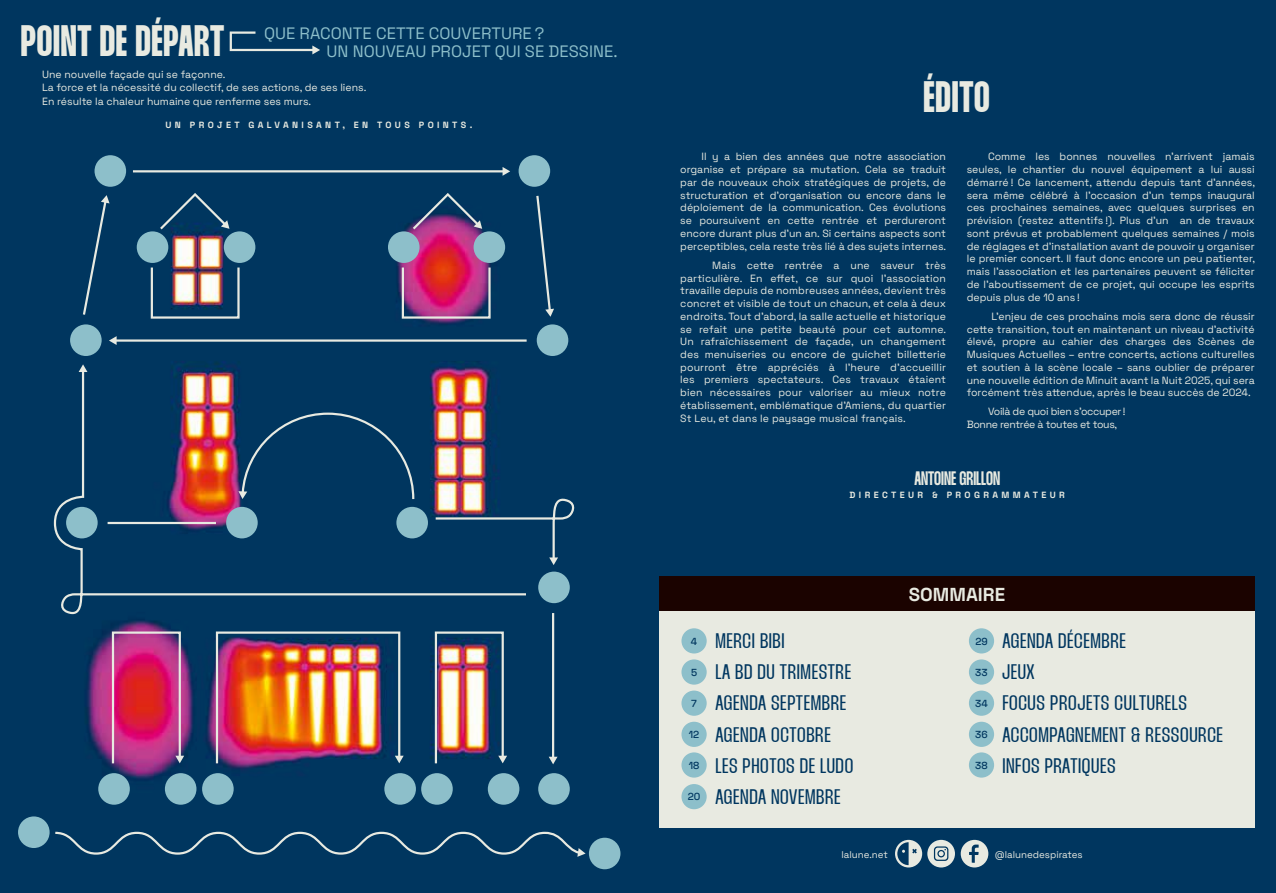
<style>
.page{position:relative;width:1276px;height:893px;background:#fff}
.page>*{position:absolute;margin:0;border:0;box-sizing:border-box;transform-origin:0 0}
.t1{font:43.8px "Thunder Bold LC";letter-spacing:.02em;color:#e8eae1;scale:.9 1}
.t2{font:21px/31.2px "Thunder LC";letter-spacing:.03em;color:#00365f}
.t3{font:900 19.5px "Thunder";color:#e8eae1;scale:.9 1}
.t4{font:300 18.75px "Space Grotesk";color:#e8eae1}
.t5{font:300 16.5px "Space Grotesk";color:#8dbfca}
.t6{font:300 10.5px/12.8px "Space Grotesk";color:#e8eae1;text-align:justify}
.t7{font:300 10.5px/12.8px "Space Grotesk";letter-spacing:-.03em;color:#e8eae1}
.t8{font:300 10.2px "Space Grotesk";color:#00365f}
.t9{font:300 9.75px "Space Grotesk";color:#e8eae1}
.t10{font:300 9px "Space Grotesk";letter-spacing:.375em;color:#e8eae1}
</style>
<div class="page">
<div style="left:639px;top:0;width:637px;height:893px;background:#00365f"></div>
<div style="left:0;top:0;width:637px;height:893px;background:#00365f"></div>
<div style="left:537px;top:324px;width:31px;height:32px;background:#8dbfca;border-radius:50%"></div>
<div style="left:538px;top:572px;width:32px;height:31px;background:#8dbfca;border-radius:50%"></div>
<div style="left:538px;top:773px;width:32px;height:32px;background:#8dbfca;border-radius:50%"></div>
<div style="left:518px;top:155px;width:32px;height:32px;background:#8dbfca;border-radius:50%"></div>
<div style="left:95px;top:155px;width:31px;height:32px;background:#8dbfca;border-radius:50%"></div>
<div style="left:137px;top:231px;width:31px;height:32px;background:#8dbfca;border-radius:50%"></div>
<div style="left:70px;top:324px;width:32px;height:32px;background:#8dbfca;border-radius:50%"></div>
<div style="left:488px;top:773px;width:31px;height:32px;background:#8dbfca;border-radius:50%"></div>
<div style="left:421px;top:773px;width:32px;height:32px;background:#8dbfca;border-radius:50%"></div>
<div style="left:165px;top:773px;width:31px;height:32px;background:#8dbfca;border-radius:50%"></div>
<div style="left:98px;top:773px;width:32px;height:32px;background:#8dbfca;border-radius:50%"></div>
<div style="left:384px;top:773px;width:32px;height:32px;background:#8dbfca;border-radius:50%"></div>
<div style="left:202px;top:773px;width:32px;height:32px;background:#8dbfca;border-radius:50%"></div>
<hr style="left:133px;top:170px;width:371px;height:2px;background:#e8eae1">
<svg style="left:502px;top:167px;width:8px;height:9px"></svg>
<hr style="left:115px;top:339px;width:411px;height:3px;background:#e8eae1">
<svg style="left:109px;top:336px;width:8px;height:9px"></svg>
<svg style="left:81px;top:195px;width:29px;height:122px;background:#124469"></svg>
<svg style="left:53px;top:368px;width:475px;height:253px;background:#1d4668"></svg>
<svg style="left:79px;top:364px;width:8px;height:8px"></svg>
<img style="left:215px;top:630px;width:189px;height:136px">
<img style="left:434px;top:630px;width:73px;height:136px">
<svg style="left:410px;top:191px;width:72px;height:2px"></svg>
<svg style="left:158px;top:191px;width:71px;height:2px"></svg>
<svg style="left:105px;top:411px;width:472px;height:154px;background:#2b4666"></svg>
<svg style="left:150px;top:193px;width:402px;height:127px;background:#38496f"></svg>
<svg style="left:545px;top:309px;width:9px;height:8px"></svg>
<hr style="left:552px;top:613px;width:2px;height:145px;background:#e8eae1">
<svg style="left:549px;top:757px;width:8px;height:7px"></svg>
<svg style="left:111px;top:630px;width:73px;height:136px;background:#c83572"></svg>
<div style="left:18px;top:816px;width:32px;height:32px;background:#8dbfca;border-radius:50%"></div>
<div style="left:589px;top:838px;width:31px;height:31px;background:#8dbfca;border-radius:50%"></div>
<svg style="left:53px;top:831px;width:532px;height:26px;background:#17476b"></svg>
<svg style="left:230px;top:31px;width:90px;height:23px;background:#225072"></svg>
<div style="left:659px;top:577px;width:595px;height:35px;background:#1b0300"></div>
<div style="left:659px;top:611px;width:595px;height:216px;background:#e8eae1"></div>
<svg style="left:895px;top:840px;width:93px;height:27px"></svg>
<div style="left:681px;top:628px;width:25px;height:25px;background:#8dbfca;border-radius:50%"></div>
<div style="left:681px;top:659px;width:25px;height:26px;background:#8dbfca;border-radius:50%"></div>
<div style="left:681px;top:691px;width:25px;height:25px;background:#8dbfca;border-radius:50%"></div>
<div style="left:681px;top:722px;width:25px;height:25px;background:#8dbfca;border-radius:50%"></div>
<div style="left:681px;top:752px;width:25px;height:26px;background:#8dbfca;border-radius:50%"></div>
<div style="left:681px;top:784px;width:25px;height:25px;background:#8dbfca;border-radius:50%"></div>
<div style="left:969px;top:628px;width:25px;height:25px;background:#8dbfca;border-radius:50%"></div>
<div style="left:969px;top:659px;width:25px;height:26px;background:#8dbfca;border-radius:50%"></div>
<div style="left:969px;top:691px;width:25px;height:25px;background:#8dbfca;border-radius:50%"></div>
<div style="left:969px;top:722px;width:25px;height:25px;background:#8dbfca;border-radius:50%"></div>
<div style="left:969px;top:752px;width:25px;height:26px;background:#8dbfca;border-radius:50%"></div>
<h1 class="t1" style="left:21px;top:21px;width:228px">POINT DE DÉPART</h1>
<h3 class="t5" style="left:264px;top:21px;width:282px">QUE RACONTE CETTE COUVERTURE ?</h3>
<h3 class="t5" style="left:326px;top:39px;width:292px">UN NOUVEAU PROJET QUI SE DESSINE.</h3>
<p class="t6" style="left:42px;top:67px;width:326px;line-height:13.5px;text-align:left">Une nouvelle façade qui se façonne.<br>La force et la nécessité du collectif, de ses actions, de ses liens.<br>En résulte la chaleur humaine que renferme ses murs.</p>
<p class="t10" style="left:165px;top:118px;width:308px">UN PROJET GALVANISANT, EN TOUS POINTS.</p>
<h1 class="t1" style="left:923px;top:77px;width:75px">ÉDITO</h1>
<p class="t6" style="left:680px;top:150px;width:267px;text-indent:21px">Il y a bien des années que notre association organise et prépare sa mutation. Cela se traduit par de nouveaux choix stratégiques de projets, de structuration et d’organisation ou encore dans le déploiement de la communication. Ces évolutions se poursuivent en cette rentrée et perdureront encore durant plus d’un an. Si certains aspects sont perceptibles, cela reste très lié à des sujets internes.</p>
<p class="t6" style="left:680px;top:258px;width:267px;text-indent:32px">Mais cette rentrée a une saveur très particulière. En effet, ce sur quoi l’association travaille depuis de nombreuses années, devient très concret et visible de tout un chacun, et cela à deux endroits. Tout d’abord, la salle actuelle et historique se refait une petite beauté pour cet automne.<br>Un rafraîchissement de façade, un changement des menuiseries ou encore de guichet billetterie pourront être appréciés à l’heure d’accueillir les premiers spectateurs. Ces travaux étaient bien nécessaires pour valoriser au mieux notre établissement, emblématique d’Amiens, du quartier St Leu, et dans le paysage musical français.</p>
<p class="t6" style="left:966px;top:150px;width:290px;text-indent:21px">Comme les bonnes nouvelles n’arrivent jamais seules, le chantier du nouvel équipement a lui aussi démarré ! Ce lancement, attendu depuis tant d’années, sera même célébré à l’occasion d’un temps inaugural ces prochaines semaines, avec quelques surprises en prévision (restez attentifs !). Plus d’un an de travaux sont prévus et probablement quelques semaines / mois de réglages et d’installation avant de pouvoir y organiser le premier concert. Il faut donc encore un peu patienter, mais l’association et les partenaires peuvent se féliciter de l’aboutissement de ce projet, qui occupe les esprits depuis plus de 10 ans !</p>
<p class="t6" style="left:966px;top:309px;width:289px;text-indent:25px">L’enjeu de ces prochains mois sera donc de réussir cette transition, tout en maintenant un niveau d’activité élevé, propre au cahier des charges des Scènes de Musiques Actuelles – entre concerts, actions culturelles et soutien à la scène locale – sans oublier de préparer une nouvelle édition de Minuit avant la Nuit 2025, qui sera forcément très attendue, après le beau succès de 2024.</p>
<p class="t7" style="left:966px;top:405px;width:160px;text-indent:21px">Voilà de quoi bien s’occuper !<br>Bonne rentrée à toutes et tous,</p>
<h3 class="t3" style="left:914px;top:467px;width:97px">ANTOINE GRILLON</h3>
<p class="t10" style="left:849px;top:488px;width:217px">DIRECTEUR &amp; PROGRAMMATEUR</p>
<p class="t8" style="left:691px;top:634px;width:8px">4</p>
<p class="t8" style="left:691px;top:665px;width:8px">5</p>
<p class="t8" style="left:691px;top:696px;width:7px">7</p>
<p class="t8" style="left:689px;top:727px;width:12px">12</p>
<p class="t8" style="left:689px;top:758px;width:12px">18</p>
<p class="t8" style="left:688px;top:789px;width:14px">20</p>
<h3 class="t4" style="left:909px;top:580px;width:98px">SOMMAIRE</h3>
<h2 class="t2" style="left:1002px;top:627px;width:125px">AGENDA DÉCEMBRE</h2>
<h2 class="t2" style="left:715px;top:627px;width:71px">MERCI BIBI</h2>
<p class="t8" style="left:975px;top:634px;width:14px">29</p>
<p class="t8" style="left:975px;top:665px;width:14px">33</p>
<p class="t8" style="left:975px;top:696px;width:14px">34</p>
<p class="t8" style="left:975px;top:727px;width:14px">36</p>
<p class="t8" style="left:975px;top:758px;width:14px">38</p>
<h2 class="t2" style="left:715px;top:658px;width:137px">LA BD DU TRIMESTRE</h2>
<h2 class="t2" style="left:1002px;top:658px;width:186px">JEUX<br>FOCUS PROJETS CULTURELS</h2>
<h2 class="t2" style="left:715px;top:689px;width:132px">AGENDA SEPTEMBRE</h2>
<h2 class="t2" style="left:715px;top:720px;width:139px">AGENDA OCTOBRE<br>LES PHOTOS DE LUDO</h2>
<h2 class="t2" style="left:1002px;top:720px;width:222px">ACCOMPAGNEMENT &amp; RESSOURCE<br>INFOS PRATIQUES</h2>
<h2 class="t2" style="left:715px;top:783px;width:127px">AGENDA NOVEMBRE</h2>
<p class="t9" style="left:841px;top:848px;width:48px">lalune.net</p>
<p class="t9" style="left:994px;top:848px;width:89px">@lalunedespirates</p>
</div>
